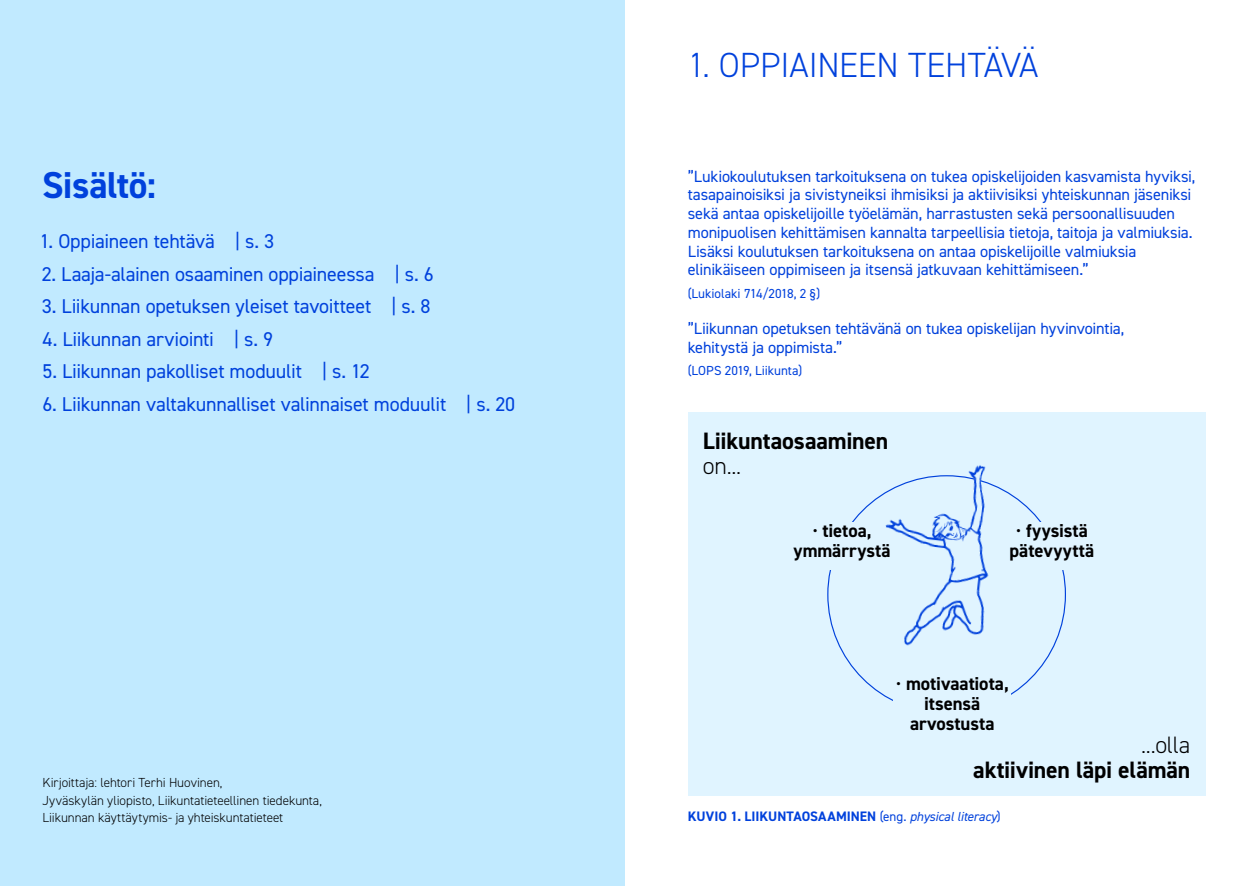
<style>
.page{position:relative;width:1248px;height:886px;background:#fff}
.page>*{position:absolute;margin:0;border:0;box-sizing:border-box;transform-origin:0 0}
.t1{font:700 37.5px "DIN2014";letter-spacing:-.015em;color:#0041dc}
.t2{font:300 35px "DIN2014";letter-spacing:-.01em;color:#0041dc}
.t3{font:700 23.75px "DIN2014";letter-spacing:-.005em;color:#000}
.t4{font:300 23.75px "DIN2014";letter-spacing:-.01em;color:#000}
.t5{font:20px "DIN2014";letter-spacing:-.015em;color:#0041dc}
.t6{font:700 18.75px/20px "DIN2014";color:#000;text-align:center}
.t7{font:16.25px/18.8px "DIN2014";letter-spacing:-.015em;color:#0041dc}
.t8{font:700 13.75px "DIN2014";color:#0041dc}
.t9{font:300 13.12px/17.5px "DIN2014";letter-spacing:-.005em;color:#000}
.t10{font:13.12px "DIN2014";letter-spacing:-.005em;color:#0041dc}
.s1{font-weight:300}
.s2{font-weight:400;font-size:13.12px}
.s3{font-weight:400;font-style:italic;font-size:13.12px}
</style>
<div class="page">
<div style="left:0;top:0;width:624px;height:886px;background:#c1eaff"></div>
<div style="left:687px;top:412px;width:518px;height:383px;background:#e0f4ff"></div>
<img style="left:869px;top:465px;width:136px;height:181px">
<h1 class="t1" style="left:42px;top:160px;width:116px">Sisältö:</h1>
<p class="t5" style="left:40px;top:229px;width:236px">1. Oppiaineen tehtävä | s. 3</p>
<p class="t5" style="left:42px;top:261px;width:393px">2. Laaja-alainen osaaminen oppiaineessa | s. 6</p>
<p class="t5" style="left:42px;top:294px;width:390px">3. Liikunnan opetuksen yleiset tavoitteet | s. 8</p>
<p class="t5" style="left:43px;top:326px;width:232px">4. Liikunnan arviointi | s. 9</p>
<p class="t5" style="left:42px;top:359px;width:329px">5. Liikunnan pakolliset moduulit | s. 12</p>
<p class="t5" style="left:42px;top:391px;width:474px">6. Liikunnan valtakunnalliset valinnaiset moduulit | s. 20</p>
<p class="t9" style="left:43px;top:774px;width:281px">Kirjoittaja: lehtori Terhi Huovinen,<br>Jyväskylän yliopisto, Liikuntatieteellinen tiedekunta,<br>Liikunnan käyttäytymis- ja yhteiskuntatieteet</p>
<h2 class="t2" style="left:687px;top:44px;width:352px">1. OPPIAINEEN TEHTÄVÄ</h2>
<p class="t7" style="left:687px;top:166px;width:509px">”Lukiokoulutuksen tarkoituksena on tukea opiskelijoiden kasvamista hyviksi, tasapainoisiksi ja sivistyneiksi ihmisiksi ja aktiivisiksi yhteiskunnan jäseniksi sekä antaa opiskelijoille työelämän, harrastusten sekä persoonallisuuden monipuolisen kehittämisen kannalta tarpeellisia tietoja, taitoja ja valmiuksia.<br>Lisäksi koulutuksen tarkoituksena on antaa opiskelijoille valmiuksia elinikäiseen oppimiseen ja itsensä jatkuvaan kehittämiseen.”</p>
<p class="t10" style="left:687px;top:285px;width:134px">(Lukiolaki 714/2018, 2 §)</p>
<p class="t7" style="left:687px;top:319px;width:438px">”Liikunnan opetuksen tehtävänä on tukea opiskelijan hyvinvointia, kehitystä ja oppimista.”</p>
<p class="t10" style="left:687px;top:363px;width:116px">(LOPS 2019, Liikunta)</p>
<h3 class="t3" style="left:702px;top:424px;width:187px">Liikuntaosaaminen</h3>
<h3 class="t4" style="left:702px;top:451px;width:40px">on...</h3>
<p class="t6" style="left:793px;top:521px;width:98px"><span class="s1">•</span> tietoa, ymmärrystä</p>
<p class="t6" style="left:1009px;top:521px;width:86px"><span class="s1">•</span> fyysistä pätevyyttä</p>
<p class="t6" style="left:895px;top:673px;width:115px"><span class="s1">•</span> motivaatiota, itsensä arvostusta</p>
<h3 class="t4" style="left:1141px;top:730px;width:51px">...olla</h3>
<h3 class="t3" style="left:973px;top:754px;width:218px">aktiivinen läpi elämän</h3>
<p class="t8" style="left:687px;top:806px;width:314px">KUVIO 1. LIIKUNTAOSAAMINEN <span class="s2">(eng.</span> <span class="s3">physical literacy</span><span class="s2">)</span></p>
</div>
